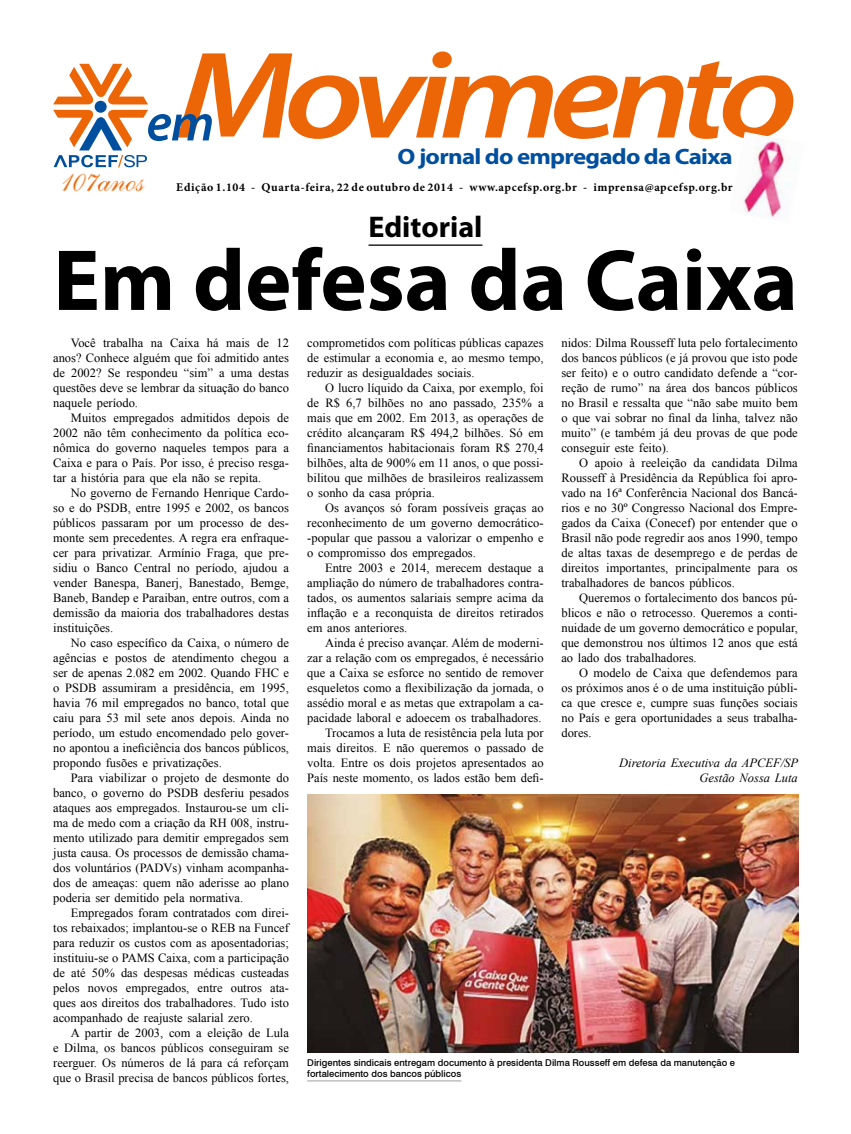
<style>
.page{position:relative;width:851px;height:1134px;background:#fff}
.page>*{position:absolute;margin:0;border:0;box-sizing:border-box;transform-origin:0 0}
.t1{font:italic 600 124.75px "Myriad Pro";letter-spacing:-.07em;color:#ec6608;scale:1.18 1}
.t2{font:700 87.5px "Myriad Pro";color:#000}
.t3{font:700 30px "Myriad Pro";color:#000}
.t4{font:700 22.25px "Myriad Pro";letter-spacing:-.03em;color:#004f9f;scale:1.12 1}
.t5{font:12.5px/15px "Times New Roman";color:#000;text-align:justify}
.t6{font:italic 12.5px/15px "Times New Roman";color:#000;text-align:right}
.t7{font:700 11.88px "Minion Pro";letter-spacing:.05em;color:#000}
.t8{font:500 9.38px/10.6px "Swiss 721 BT";color:#000}
</style>
<div class="page">
<svg style="left:53px;top:64px;width:95px;height:40px"></svg>
<div style="left:95px;top:101px;width:12px;height:12px;background:#004f9f;border-radius:50%"></div>
<img style="left:62px;top:173px;width:83px;height:19px">
<svg style="left:53px;top:110px;width:159px;height:57px"></svg>
<hr style="left:368px;top:244px;width:114px;height:2px;background:#000">
<img style="left:742px;top:138px;width:48px;height:81px">
<img style="left:307px;top:794px;width:490px;height:259px">
<hr style="left:307px;top:1080px;width:154px;height:1px;background:#b3b2b2">
<h1 class="t1" style="left:176px;top:16px;width:528px">Movimento</h1>
<h3 class="t4" style="left:397px;top:142px;width:301px">O jornal do empregado da Caixa</h3>
<p class="t7" style="left:176px;top:179px;width:557px">Edição 1.104 - Quarta-feira, 22 de outubro de 2014 - www.apcefsp.org.br - imprensa@apcefsp.org.br</p>
<h3 class="t3" style="left:368px;top:208px;width:115px">Editorial</h3>
<h2 class="t2" style="left:53px;top:223px;width:746px">Em defesa da Caixa</h2>
<p class="t5" style="left:53px;top:335px;width:237px;text-indent:18px">Você trabalha na Caixa há mais de 12 anos? Conhece alguém que foi admitido antes de 2002? Se respondeu “sim” a uma destas questões deve se lembrar da situação do banco naquele período.</p>
<p class="t5" style="left:53px;top:410px;width:237px;text-indent:18px">Muitos empregados admitidos depois de 2002 não têm conhecimento da política eco&shy;nômica do governo naqueles tempos para a Caixa e para o País. Por isso, é preciso resga&shy;tar a história para que ela não se repita.</p>
<p class="t5" style="left:53px;top:485px;width:237px;text-indent:18px">No governo de Fernando Henrique Cardo&shy;so e do PSDB, entre 1995 e 2002, os bancos públicos passaram por um processo de des&shy;monte sem precedentes. A regra era enfraque&shy;cer para privatizar. Armínio Fraga, que pre&shy;sidiu o Banco Central no período, ajudou a vender Banespa, Banerj, Banestado, Bemge, Baneb, Bandep e Paraiban, entre outros, com a demissão da maioria dos trabalhadores destas instituições.</p>
<p class="t5" style="left:53px;top:635px;width:237px;text-indent:18px">No caso específico da Caixa, o número de agências e postos de atendimento chegou a ser de apenas 2.082 em 2002. Quando FHC e o PSDB assumiram a presidência, em 1995, havia 76 mil empregados no banco, total que caiu para 53 mil sete anos depois. Ainda no período, um estudo encomendado pelo gover&shy;no apontou a ineficiência dos bancos públicos, propondo fusões e privatizações.</p>
<p class="t5" style="left:53px;top:770px;width:237px;text-indent:18px">Para viabilizar o projeto de desmonte do banco, o governo do PSDB desferiu pesados ataques aos empregados. Instaurou-se um cli&shy;ma de medo com a criação da RH 008, instru&shy;mento utilizado para demitir empregados sem justa causa. Os processos de demissão chama&shy;dos voluntários (PADVs) vinham acompanha&shy;dos de ameaças: quem não aderisse ao plano poderia ser demitido pela normativa.</p>
<p class="t5" style="left:53px;top:905px;width:237px;text-indent:18px">Empregados foram contratados com direi&shy;tos rebaixados; implantou-se o REB na Funcef para reduzir os custos com as aposentadorias; instituiu-se o PAMS Caixa, com a participação de até 50% das despesas médicas custeadas pelos novos empregados, entre outros ata&shy;ques aos direitos dos trabalhadores. Tudo isto acompanhado de reajuste salarial zero.</p>
<p class="t5" style="left:53px;top:1025px;width:237px;text-indent:18px">A partir de 2003, com a eleição de Lula e Dilma, os bancos públicos conseguiram se reerguer. Os números de lá para cá reforçam que o Brasil precisa de bancos públicos fortes,</p>
<p class="t5" style="left:307px;top:335px;width:238px">comprometidos com políticas públicas capazes de estimular a economia e, ao mesmo tempo, reduzir as desigualdades sociais.</p>
<p class="t5" style="left:307px;top:380px;width:238px;text-indent:18px">O lucro líquido da Caixa, por exemplo, foi de R$ 6,7 bilhões no ano passado, 235% a mais que em 2002. Em 2013, as operações de crédito alcançaram R$ 494,2 bilhões. Só em financiamentos habitacionais foram R$ 270,4 bilhões, alta de 900% em 11 anos, o que possi&shy;bilitou que milhões de brasileiros realizassem o sonho da casa própria.</p>
<p class="t5" style="left:307px;top:500px;width:238px;text-indent:18px">Os avanços só foram possíveis graças ao reconhecimento de um governo democrático--popular que passou a valorizar o empenho e o compromisso dos empregados.</p>
<p class="t5" style="left:307px;top:560px;width:238px;text-indent:18px">Entre 2003 e 2014, merecem destaque a ampliação do número de trabalhadores contra&shy;tados, os aumentos salariais sempre acima da inflação e a reconquista de direitos retirados em anos anteriores.</p>
<p class="t5" style="left:307px;top:635px;width:238px;text-align:right">Ainda é preciso avançar. Além de moderni&shy;zar a relação com os empregados, é necessário que a Caixa se esforce no sentido de remover esqueletos como a flexibilização da jornada, o assédio moral e as metas que extrapolam a ca&shy;pacidade laboral e adoecem os trabalhadores.<br>Trocamos a luta de resistência pela luta por mais direitos. E não queremos o passado de volta. Entre os dois projetos apresentados ao País neste momento, os lados estão bem defi-</p>
<p class="t5" style="left:561px;top:335px;width:238px">nidos: Dilma Rousseff luta pelo fortalecimento dos bancos públicos (e já provou que isto pode ser feito) e o outro candidato defende a “cor&shy;reção de rumo” na área dos bancos públicos no Brasil e ressalta que “não sabe muito bem o que vai sobrar no final da linha, talvez não muito” (e também já deu provas de que pode conseguir este feito).</p>
<p class="t5" style="left:561px;top:455px;width:238px;text-indent:18px">O apoio à reeleição da candidata Dilma Rousseff à Presidência da República foi apro&shy;vado na 16ª Conferência Nacional dos Bancá&shy;rios e no 30º Congresso Nacional dos Empre&shy;gados da Caixa (Conecef) por entender que o Brasil não pode regredir aos anos 1990, tempo de altas taxas de desemprego e de perdas de direitos importantes, principalmente para os trabalhadores de bancos públicos.</p>
<p class="t5" style="left:561px;top:590px;width:238px;text-indent:18px">Queremos o fortalecimento dos bancos pú&shy;blicos e não o retrocesso. Queremos a conti&shy;nuidade de um governo democrático e popular, que demonstrou nos últimos 12 anos que está ao lado dos trabalhadores.</p>
<p class="t5" style="left:561px;top:665px;width:238px;text-indent:18px">O modelo de Caixa que defendemos para os próximos anos é o de uma instituição públi&shy;ca que cresce e, cumpre suas funções sociais no País e gera oportunidades a seus trabalha&shy;dores.</p>
<p class="t6" style="left:619px;top:754px;width:180px">Diretoria Executiva da APCEF/SP<br>Gestão Nossa Luta</p>
<p class="t8" style="left:307px;top:1057px;width:429px">Dirigentes sindicais entregam documento à presidenta Dilma Rousseff em defesa da manutenção e fortalecimento dos bancos públicos</p>
</div>
